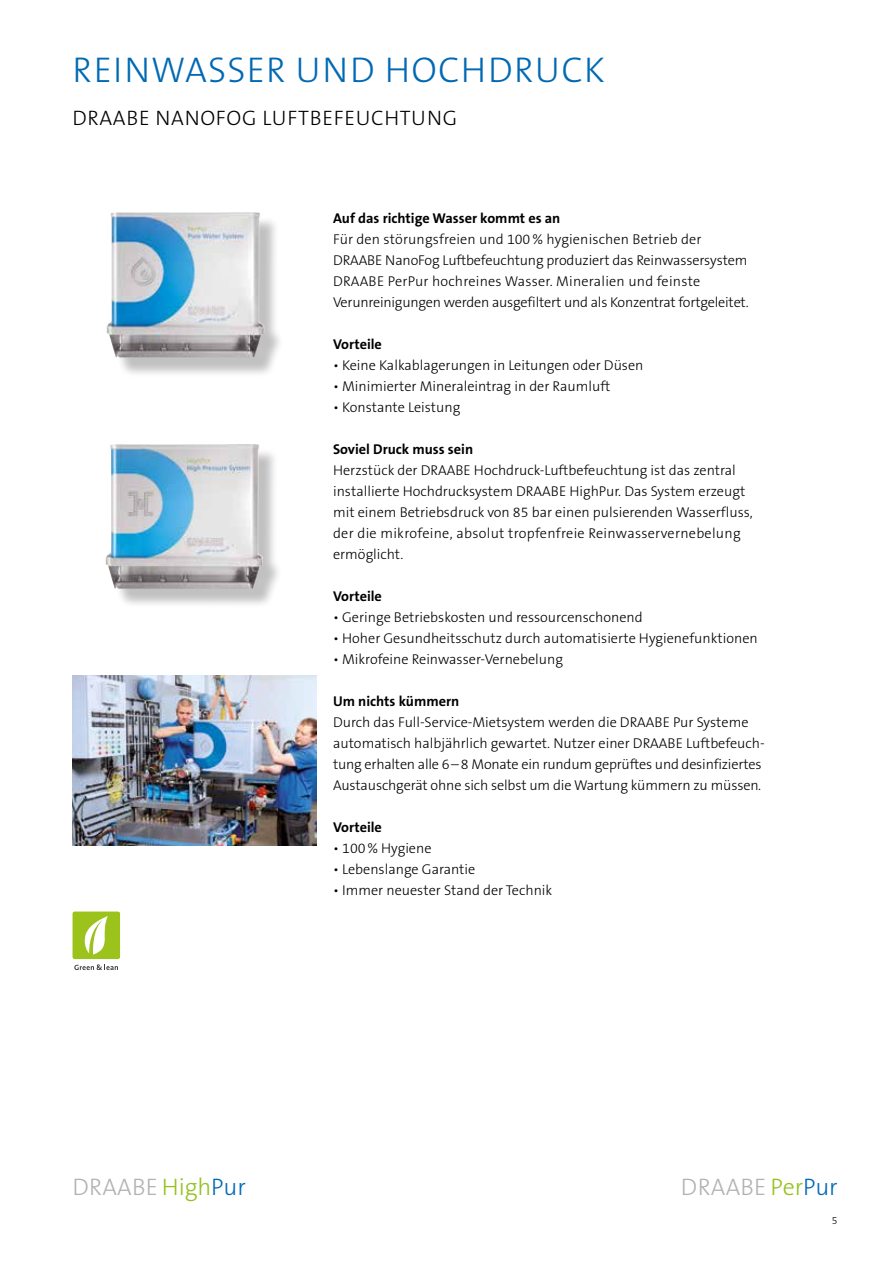
<style>
.page{position:relative;width:893px;height:1263px;background:#fff}
.page>*{position:absolute;margin:0;border:0;box-sizing:border-box;transform-origin:0 0}
.t1{font:300 36px "The Sans B W3";letter-spacing:.035em;color:#0069b4}
.t2{font:300 24px "The Sans B W3";letter-spacing:-.005em;color:#b3b2b2}
.t3{font:300 21px "The Sans B W3";letter-spacing:.035em;color:#000}
.t4{font:300 14.25px/21px "The Sans B W3";color:#000}
.t5{font:700 14.25px "The Sans B W7";color:#000}
.t6{font:300 10.5px "The Sans B W3";color:#000}
.s1{color:#95c11f}
.s2{color:#0069b4}
</style>
<div class="page">
<img style="left:72px;top:675px;width:244px;height:171px">
<svg style="left:72px;top:911px;width:48px;height:59px"></svg>
<div style="left:109px;top:448px;width:174px;height:161px;background:#000;opacity:.25"></div>
<img style="left:106px;top:444px;width:157px;height:145px">
<div style="left:111px;top:216px;width:173px;height:162px;background:#000;opacity:.25"></div>
<img style="left:107px;top:212px;width:157px;height:146px">
<h1 class="t1" style="left:73px;top:47px;width:534px">REINWASSER UND HOCHDRUCK</h1>
<h3 class="t3" style="left:72px;top:105px;width:386px">DRAABE NANOFOG LUFTBEFEUCHTUNG</h3>
<p class="t5" style="left:333px;top:209px;width:229px">Auf das richtige Wasser kommt es an</p>
<p class="t4" style="left:333px;top:229px;width:417px">Für den störungsfreien und 100% hygienischen Betrieb der DRAABE NanoFog Luftbefeuchtung produziert das Reinwassersystem DRAABE PerPur hochreines Wasser. Mineralien und feinste Verunreinigungen werden ausgefiltert und als Konzentrat fortgeleitet.</p>
<p class="t5" style="left:333px;top:335px;width:50px">Vorteile</p>
<p class="t4" style="left:333px;top:355px;width:312px">• Keine Kalkablagerungen in Leitungen oder Düsen</p>
<p class="t4" style="left:333px;top:376px;width:279px">• Minimierter Mineraleintrag in der Raumluft</p>
<p class="t4" style="left:333px;top:397px;width:129px">• Konstante Leistung</p>
<p class="t5" style="left:333px;top:440px;width:142px">Soviel Druck muss sein</p>
<p class="t4" style="left:333px;top:460px;width:421px">Herzstück der DRAABE Hochdruck-Luftbefeuchtung ist das zentral installierte Hochdrucksystem DRAABE HighPur. Das System erzeugt mit einem Betriebsdruck von 85 bar einen pulsierenden Wasserfluss, der die mikrofeine, absolut tropfenfreie Reinwasservernebelung ermöglicht.</p>
<p class="t5" style="left:333px;top:587px;width:50px">Vorteile</p>
<p class="t4" style="left:333px;top:607px;width:311px">• Geringe Betriebskosten und ressourcenschonend</p>
<p class="t4" style="left:333px;top:628px;width:426px">• Hoher Gesundheitsschutz durch automatisierte Hygienefunktionen</p>
<p class="t4" style="left:333px;top:649px;width:231px">• Mikrofeine Reinwasser-Vernebelung</p>
<p class="t5" style="left:333px;top:692px;width:128px">Um nichts kümmern</p>
<p class="t4" style="left:333px;top:712px;width:433px">Durch das Full-Service-Mietsystem werden die DRAABE Pur Systeme automatisch halbjährlich gewartet. Nutzer einer DRAABE Luftbefeuch&shy;tung erhalten alle 6–8 Monate ein rundum geprüftes und desinfiziertes Austauschgerät ohne sich selbst um die Wartung kümmern zu müssen.</p>
<p class="t5" style="left:333px;top:818px;width:50px">Vorteile</p>
<p class="t4" style="left:333px;top:838px;width:100px">• 100% Hygiene</p>
<p class="t4" style="left:333px;top:859px;width:144px">• Lebenslange Garantie</p>
<p class="t4" style="left:333px;top:880px;width:221px">• Immer neuester Stand der Technik</p>
<h2 class="t2" style="left:72px;top:1171px;width:175px">DRAABE <span class="s1">High</span><span class="s2">Pur</span></h2>
<h2 class="t2" style="left:681px;top:1171px;width:158px">DRAABE <span class="s1">Per</span><span class="s2">Pur</span></h2>
<p class="t6" style="left:832px;top:1214px;width:7px">5</p>
</div>
